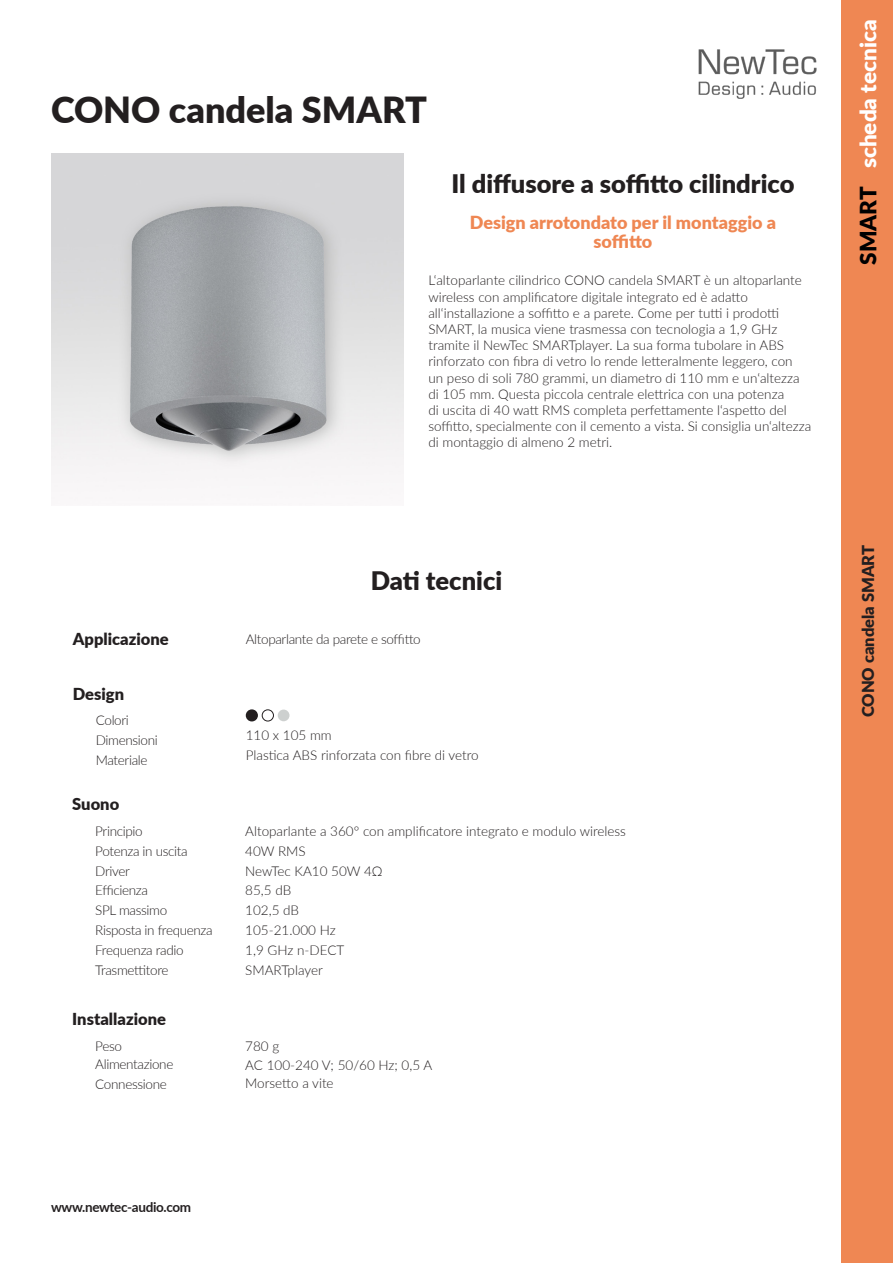
<style>
.page{position:relative;width:893px;height:1263px;background:#fff}
.page>*{position:absolute;margin:0;border:0;box-sizing:border-box;transform-origin:0 0}
.t1{font:900 36px "Lato";color:#231f20}
.t2{font:900 25.5px "Lato";color:#231f20}
.t3{font:900 22.5px "Lato";color:#fff}
.t4{font:900 22.5px "Lato";color:#000001}
.t5{font:900 18px/19.5px "Lato";color:#ef8753;text-align:center}
.t6{font:900 16.5px "Lato";color:#231f20}
.t7{font:300 13.5px/16.2px "Lato";color:#231f20}
.t8{font:300 13.5px/20px "Lato";letter-spacing:-.025em;color:#231f20}
.t9{font:700 13.5px "Lato";letter-spacing:-.025em;color:#231f20}
</style>
<div class="page">
<div style="left:842px;top:0;width:51px;height:1263px;background:#ef8753"></div>
<img style="left:699px;top:50px;width:118px;height:49px">
<img style="left:51px;top:153px;width:353px;height:328px">
<div style="left:247px;top:710px;width:10px;height:11px;background:#231f20;border-radius:50%"></div>
<div style="left:246px;top:709px;width:12px;height:12px;border:2px solid #231f20;border-radius:50%"></div>
<div style="left:262px;top:710px;width:12px;height:11px;border:1px solid #231f20;border-radius:50%"></div>
<div style="left:278px;top:709px;width:11px;height:12px;background:#cdd0cf;border-radius:50%"></div>
<h1 class="t1" style="left:51px;top:82px;width:378px">CONO candela SMART</h1>
<h2 class="t2" style="left:451px;top:165px;width:345px">Il diffusore a soffitto cilindrico</h2>
<h3 class="t5" style="left:470px;top:212px;width:308px">Design arrotondato per il montaggio a soffitto</h3>
<p class="t7" style="left:428px;top:272px;width:384px">L‘altoparlante cilindrico CONO candela SMART è un altoparlante wireless con amplificatore digitale integrato ed è adatto all‘installazione a soffitto e a parete. Come per tutti i prodotti SMART, la musica viene trasmessa con tecnologia a 1,9 GHz tramite il NewTec SMARTplayer. La sua forma tubolare in ABS rinforzato con fibra di vetro lo rende letteralmente leggero, con<br>un peso di soli 780 grammi, un diametro di 110 mm e un‘altezza di 105 mm. Questa piccola centrale elettrica con una potenza<br>di uscita di 40 watt RMS completa perfettamente l‘aspetto del soffitto, specialmente con il cemento a vista. Si consiglia un‘altezza di montaggio di almeno 2 metri.</p>
<p class="t6" style="left:73px;top:626px;width:97px">Applicazione</p>
<p class="t6" style="left:73px;top:681px;width:53px">Design</p>
<p class="t8" style="left:96px;top:730px;width:64px">Dimensioni<br>Materiale</p>
<p class="t7" style="left:96px;top:712px;width:35px">Colori</p>
<p class="t6" style="left:72px;top:791px;width:48px">Suono</p>
<p class="t8" style="left:95px;top:820px;width:49px">Principio</p>
<p class="t8" style="left:95px;top:840px;width:94px">Potenza in uscita<br>Driver</p>
<p class="t8" style="left:95px;top:880px;width:54px">Efficienza</p>
<p class="t8" style="left:95px;top:900px;width:119px">SPL massimo<br>Risposta in frequenza</p>
<p class="t8" style="left:95px;top:940px;width:90px">Frequenza radio<br>Trasmettitore</p>
<p class="t6" style="left:72px;top:1006px;width:95px">Installazione</p>
<p class="t7" style="left:95px;top:1037px;width:28px">Peso</p>
<p class="t8" style="left:95px;top:1054px;width:80px">Alimentazione<br>Connessione</p>
<h2 class="t2" style="left:371px;top:562px;width:133px">Dati tecnici</h2>
<p class="t8" style="left:246px;top:628px;width:176px">Altoparlante da parete e soffitto</p>
<p class="t7" style="left:246px;top:727px;width:88px">110 x 105 mm</p>
<p class="t7" style="left:246px;top:747px;width:234px">Plastica ABS rinforzata con fibre di vetro</p>
<p class="t7" style="left:245px;top:822px;width:382px">Altoparlante a 360° con amplificatore integrato e modulo wireless</p>
<p class="t7" style="left:245px;top:840px;width:139px;line-height:20px">40W RMS<br>NewTec KA10 50W 4Ω</p>
<p class="t7" style="left:245px;top:900px;width:92px;line-height:20px">102,5 dB<br>105-21.000 Hz</p>
<p class="t7" style="left:245px;top:882px;width:47px">85,5 dB</p>
<p class="t7" style="left:245px;top:940px;width:101px;line-height:20px">1,9 GHz n-DECT<br>SMARTplayer</p>
<p class="t7" style="left:245px;top:1037px;width:36px">780 g</p>
<p class="t7" style="left:245px;top:1055px;width:189px;line-height:18.8px">AC 100-240 V; 50/60 Hz; 0,5 A<br>Morsetto a vite</p>
<p class="t9" style="left:51px;top:1197px;width:142px">www.newtec-audio.com</p>
<h3 class="t3" style="left:851px;top:168px;width:150px;rotate:-90deg">scheda tecnica</h3>
<h3 class="t4" style="left:851px;top:265px;width:80px;rotate:-90deg">SMART</h3>
<p class="t6" style="left:856px;top:717px;width:174px;rotate:-90deg">CONO candela SMART</p>
</div>
